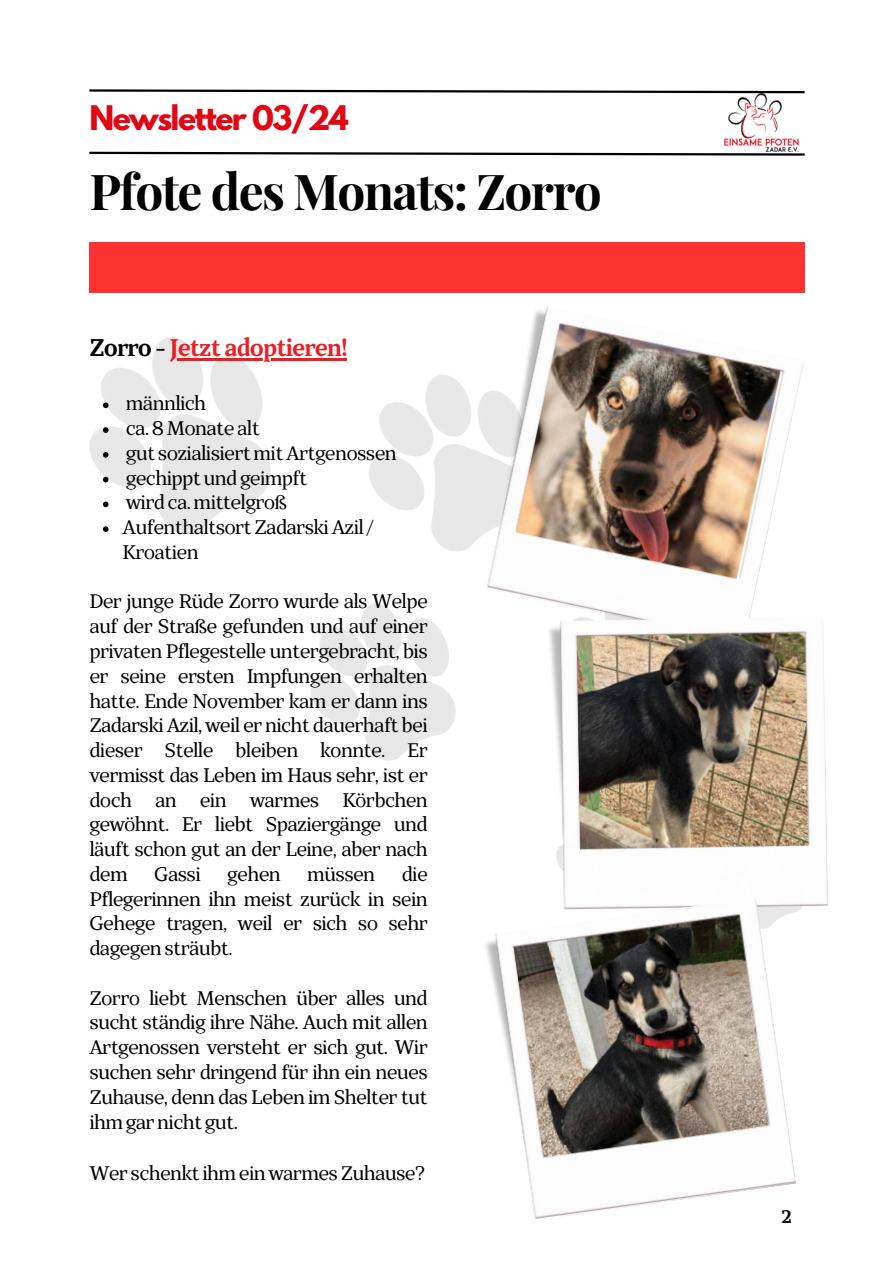
<style>
.page{position:relative;width:894px;height:1264px;background:#fff}
.page>*{position:absolute;margin:0;border:0;box-sizing:border-box;transform-origin:0 0}
.t1{font:700 49.5px "Playfair Display";letter-spacing:-.035em;color:#000}
.t2{font:700 30px "League Spartan";letter-spacing:-.05em;color:#e20613}
.t3{font:700 24px "TT Bells";letter-spacing:-.04em;color:#ed1d24}
.t4{font:19.5px/24.8px "TT Bells";letter-spacing:-.04em;color:#000;text-align:justify}
.t5{font:700 18px "TT Bells";color:#000}
.s1{color:#000}
</style>
<div class="page">
<svg style="left:89px;top:89px;width:716px;height:5px"></svg>
<svg style="left:89px;top:151px;width:716px;height:5px"></svg>
<img style="left:89px;top:337px;width:710px;height:575px">
<div style="left:89px;top:242px;width:715px;height:50px;background:#ff3131"></div>
<img style="left:718px;top:93px;width:86px;height:59px">
<hr style="left:169px;top:358px;width:178px;height:3px;background:#ed1d24">
<svg style="left:103px;top:402px;width:5px;height:6px"></svg>
<svg style="left:103px;top:427px;width:5px;height:6px"></svg>
<svg style="left:103px;top:452px;width:5px;height:5px"></svg>
<svg style="left:103px;top:477px;width:5px;height:5px"></svg>
<svg style="left:103px;top:501px;width:5px;height:6px"></svg>
<svg style="left:103px;top:526px;width:5px;height:6px"></svg>
<img style="left:474px;top:306px;width:330px;height:337px">
<img style="left:547px;top:616px;width:281px;height:294px">
<img style="left:482px;top:896px;width:314px;height:323px">
<p class="t2" style="left:89px;top:103px;width:261px">Newsletter 03/24</p>
<p class="t1" style="left:89px;top:156px;width:514px">Pfote des Monats: Zorro</p>
<h2 class="t3" style="left:89px;top:333px;width:260px"><span class="s1">Zorro -</span> Jetzt adoptieren!</h2>
<p class="t4" style="left:126px;top:391px;width:82px">männlich</p>
<p class="t4" style="left:126px;top:416px;width:136px">ca. 8 Monate alt</p>
<p class="t4" style="left:126px;top:441px;width:272px">gut sozialisiert mit Artgenossen</p>
<h3 class="t4" style="left:126px;top:466px;width:183px">gechippt und geimpft</h3>
<p class="t4" style="left:122px;top:490px;width:252px">wird ca. mittelgroß<br>Aufenthaltsort Zadarski Azil /</p>
<p class="t4" style="left:122px;top:540px;width:78px">Kroatien</p>
<p class="t4" style="left:89px;top:589px;width:340px">Der junge Rüde Zorro wurde als Welpe</p>
<p class="t4" style="left:89px;top:614px;width:340px">auf der Straße gefunden und auf einer privaten Pflegestelle untergebracht, bis er seine ersten Impfungen erhalten hatte. Ende November kam er dann ins Zadarski Azil, weil er nicht dauerhaft bei dieser Stelle bleiben konnte. Er vermisst das Leben im Haus sehr, ist er doch an ein warmes Körbchen gewöhnt. Er liebt Spaziergänge und läuft schon gut an der Leine, aber nach dem</p>
<p class="t4" style="left:89px;top:862px;width:340px;text-indent:312px">die Pflegerinnen ihn meist zurück in sein Gehege tragen, weil er sich so sehr dagegen sträubt.</p>
<p class="t4" style="left:89px;top:985px;width:340px">Zorro liebt Menschen über alles und</p>
<p class="t4" style="left:89px;top:1010px;width:340px">sucht ständig ihre Nähe. Auch mit allen Artgenossen versteht er sich gut. Wir suchen sehr dringend für ihn ein neues Zuhause, denn das Leben im Shelter tut ihm gar nicht gut.</p>
<p class="t4" style="left:89px;top:1161px;width:337px">Wer schenkt ihm ein warmes Zuhause?</p>
<p class="t4" style="left:154px;top:862px;width:48px">Gassi</p>
<p class="t4" style="left:227px;top:862px;width:55px">gehen</p>
<p class="t4" style="left:307px;top:862px;width:70px">müssen</p>
<p class="t5" style="left:781px;top:1205px;width:12px">2</p>
</div>
